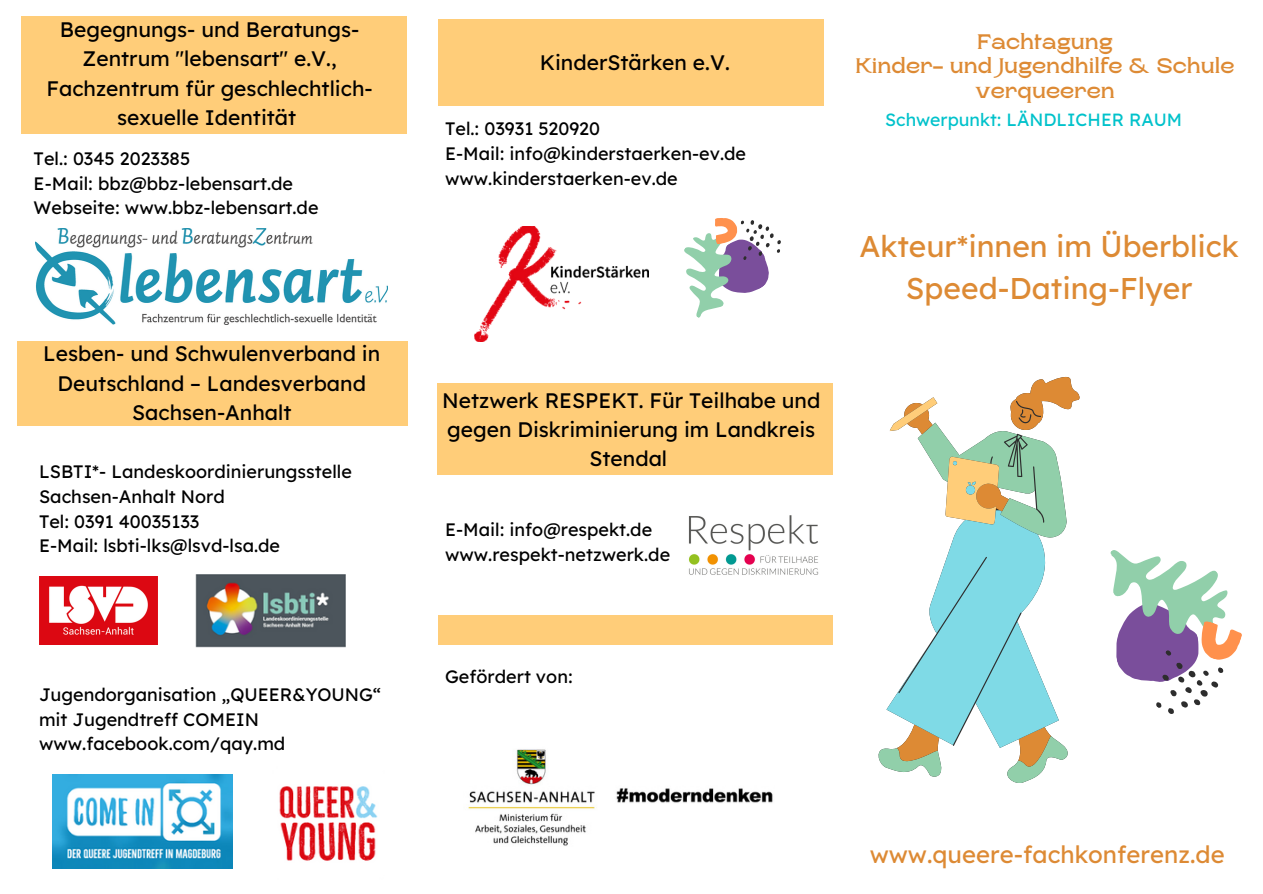
<style>
.page{position:relative;width:1263px;height:894px;background:#fff}
.page>*{position:absolute;margin:0;border:0;box-sizing:border-box;transform-origin:0 0}
.t1{font:30px "Lexend Deca";color:#dd8a34}
.t2{font:23.85px "Lexend Deca";color:#dd8a34}
.t3{font:21px/29.2px "Lexend Deca";color:#000;text-align:center}
.t4{font:700 21px/24.8px "Rasputin";color:#dd8a34;text-align:center}
.t5{font:18px/24.8px "Lexend Deca";color:#000}
.t6{font:17.7px "Lexend Deca";color:#00c2cb}
</style>
<div class="page">
<svg style="left:878px;top:376px;width:202px;height:407px"></svg>
<svg style="left:878px;top:390px;width:136px;height:135px"></svg>
<svg style="left:882px;top:456px;width:198px;height:306px"></svg>
<svg style="left:1110px;top:550px;width:132px;height:164px"></svg>
<div style="left:21px;top:16px;width:386px;height:117px;background:#ffcd79"></div>
<img style="left:688px;top:515px;width:131px;height:60px">
<img style="left:39px;top:576px;width:118px;height:68px">
<div style="left:17px;top:341px;width:390px;height:84px;background:#ffcd79"></div>
<div style="left:439px;top:19px;width:385px;height:86px;background:#ffcd79"></div>
<div style="left:437px;top:383px;width:396px;height:91px;background:#ffcd79"></div>
<img style="left:475px;top:226px;width:174px;height:115px">
<img style="left:279px;top:786px;width:99px;height:75px">
<img style="left:196px;top:574px;width:149px;height:73px">
<svg style="left:684px;top:218px;width:97px;height:100px"></svg>
<img style="left:36px;top:228px;width:352px;height:96px">
<img style="left:53px;top:774px;width:180px;height:94px">
<img style="left:468px;top:749px;width:305px;height:97px">
<div style="left:438px;top:615px;width:395px;height:29px;background:#ffcd79"></div>
<p class="t3" style="left:46px;top:15px;width:328px">Begegnungs- und Beratungs-<br>Zentrum "lebensart" e.V.,<br>Fachzentrum für geschlechtlich&shy;sexuelle Identität</p>
<p class="t4" style="left:977px;top:29px;width:137px">Fachtagung</p>
<p class="t3" style="left:540px;top:48px;width:192px">KinderStärken e.V.</p>
<p class="t4" style="left:855px;top:54px;width:380px">Kinder- und Jugendhilfe &amp; Schule verqueeren</p>
<p class="t6" style="left:885px;top:109px;width:298px">Schwerpunkt: LÄNDLICHER RAUM</p>
<p class="t5" style="left:445px;top:116px;width:156px">Tel.: 03931 520920</p>
<p class="t5" style="left:445px;top:141px;width:302px">E-Mail: info@kinderstaerken-ev.de</p>
<p class="t5" style="left:445px;top:165px;width:234px">www.kinderstaerken-ev.de</p>
<p class="t5" style="left:34px;top:146px;width:158px">Tel.: 0345 2023385</p>
<p class="t5" style="left:34px;top:170px;width:261px">E-Mail: bbz@bbz-lebensart.de</p>
<p class="t5" style="left:34px;top:195px;width:286px">Webseite: www.bbz-lebensart.de</p>
<p class="t3" style="left:43px;top:339px;width:338px">Lesben- und Schwulenverband in<br>Deutschland – Landesverband<br>Sachsen-Anhalt</p>
<p class="t5" style="left:39px;top:458px;width:314px">LSBTI*- Landeskoordinierungsstelle</p>
<p class="t5" style="left:39px;top:483px;width:187px">Sachsen-Anhalt Nord</p>
<p class="t5" style="left:39px;top:508px;width:162px">Tel: 0391 40035133</p>
<p class="t5" style="left:39px;top:533px;width:243px">E-Mail: lsbti-lks@lsvd-lsa.de</p>
<p class="t5" style="left:39px;top:681px;width:343px">Jugendorganisation „QUEER&amp;YOUNG“ mit Jugendtreff COMEIN</p>
<p class="t5" style="left:39px;top:731px;width:248px">www.facebook.com/qay.md</p>
<p class="t3" style="left:442px;top:385px;width:380px">Netzwerk RESPEKT. Für Teilhabe und gegen Diskriminierung im Landkreis<br>Stendal</p>
<p class="t5" style="left:445px;top:516px;width:209px">E-Mail: info@respekt.de</p>
<p class="t5" style="left:445px;top:541px;width:227px">www.respekt-netzwerk.de</p>
<p class="t1" style="left:859px;top:227px;width:381px">Akteur*innen im Überblick</p>
<p class="t1" style="left:906px;top:268px;width:288px">Speed-Dating-Flyer</p>
<p class="t5" style="left:445px;top:664px;width:129px">Gefördert von:</p>
<p class="t2" style="left:870px;top:838px;width:356px">www.queere-fachkonferenz.de</p>
</div>
